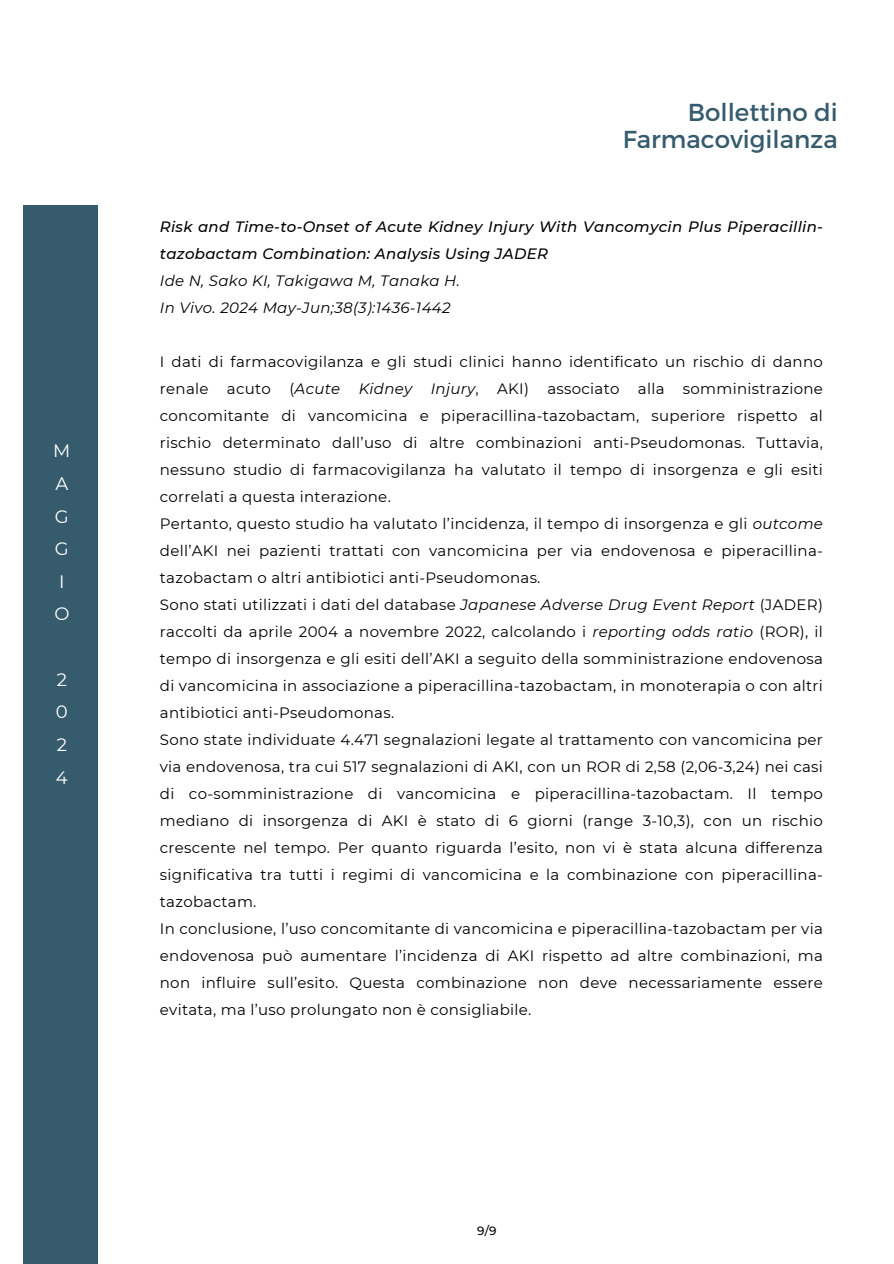
<style>
.page{position:relative;width:894px;height:1264px;background:#fff}
.page>*{position:absolute;margin:0;border:0;box-sizing:border-box;transform-origin:0 0}
.t1{font:24.45px/27px "Montserrat";color:#365b6d;text-align:right}
.t2{font:18px/32.7px "Montserrat";color:#fff}
.t3{font:15px/27px "Montserrat";letter-spacing:.02em;color:#000}
.t4{font:italic 500 15px/27px "Montserrat";letter-spacing:.02em;color:#000}
.t5{font:500 12px "Montserrat";color:#000}
.s1{font-weight:400}
.s2{font-style:italic}
</style>
<div class="page">
<div style="left:23px;top:206px;width:74px;height:1057px;background:#365b6d"></div>
<h4 class="t2" style="left:53px;top:434px;width:19px">M<br>A<br>G<br>G<br>I<br>O</h4>
<p class="t2" style="left:56px;top:663px;width:13px;text-align:justify">2<br>0<br>2<br>4</p>
<h1 class="t1" style="left:622px;top:97px;width:216px">Bollettino di<br>Farmacovigilanza</h1>
<h2 class="t4" style="left:160px;top:213px;width:664px">Risk and Time-to-Onset of Acute Kidney Injury With Vancomycin Plus Piperacillin&shy;tazobactam Combination: Analysis Using JADER<br><span class="s1">Ide N, Sako KI, Takigawa M, Tanaka H.<br>In Vivo. 2024 May-Jun;38(3):1436-1442</span></h2>
<h3 class="t3" style="left:160px;top:348px;width:664px">I dati di farmacovigilanza e gli studi clinici hanno identificato un rischio di danno renale acuto (<span class="s2">Acute Kidney Injury</span>, AKI) associato alla somministrazione concomitante di vancomicina e piperacillina-tazobactam, superiore rispetto al rischio determinato dall’uso di altre combinazioni anti-Pseudomonas. Tuttavia, nessuno studio di farmacovigilanza ha valutato il tempo di insorgenza e gli esiti correlati a questa interazione.<br>Pertanto, questo studio ha valutato l’incidenza, il tempo di insorgenza e gli <span class="s2">outcome </span>dell’AKI nei pazienti trattati con vancomicina per via endovenosa e piperacillina&shy;tazobactam o altri antibiotici anti-Pseudomonas.<br>Sono stati utilizzati i dati del database <span class="s2">Japanese Adverse Drug Event Report</span> (JADER) raccolti da aprile 2004 a novembre 2022, calcolando i <span class="s2">reporting odds ratio</span> (ROR), il tempo di insorgenza e gli esiti dell’AKI a seguito della somministrazione endovenosa di vancomicina in associazione a piperacillina-tazobactam, in monoterapia o con altri antibiotici anti-Pseudomonas.<br>Sono state individuate 4.471 segnalazioni legate al trattamento con vancomicina per via endovenosa, tra cui 517 segnalazioni di AKI, con un ROR di 2,58 (2,06-3,24) nei casi di co-somministrazione di vancomicina e piperacillina-tazobactam. Il tempo mediano di insorgenza di AKI è stato di 6 giorni (range 3-10,3), con un rischio crescente nel tempo. Per quanto riguarda l’esito, non vi è stata alcuna differenza significativa tra tutti i regimi di vancomicina e la combinazione con piperacillina&shy;tazobactam.<br>In conclusione, l’uso concomitante di vancomicina e piperacillina-tazobactam per via endovenosa può aumentare l’incidenza di AKI rispetto ad altre combinazioni, ma non influire sull’esito. Questa combinazione non deve necessariamente essere evitata, ma l’uso prolungato non è consigliabile.</h3>
<h4 class="t5" style="left:477px;top:1223px;width:21px">9/9</h4>
</div>
